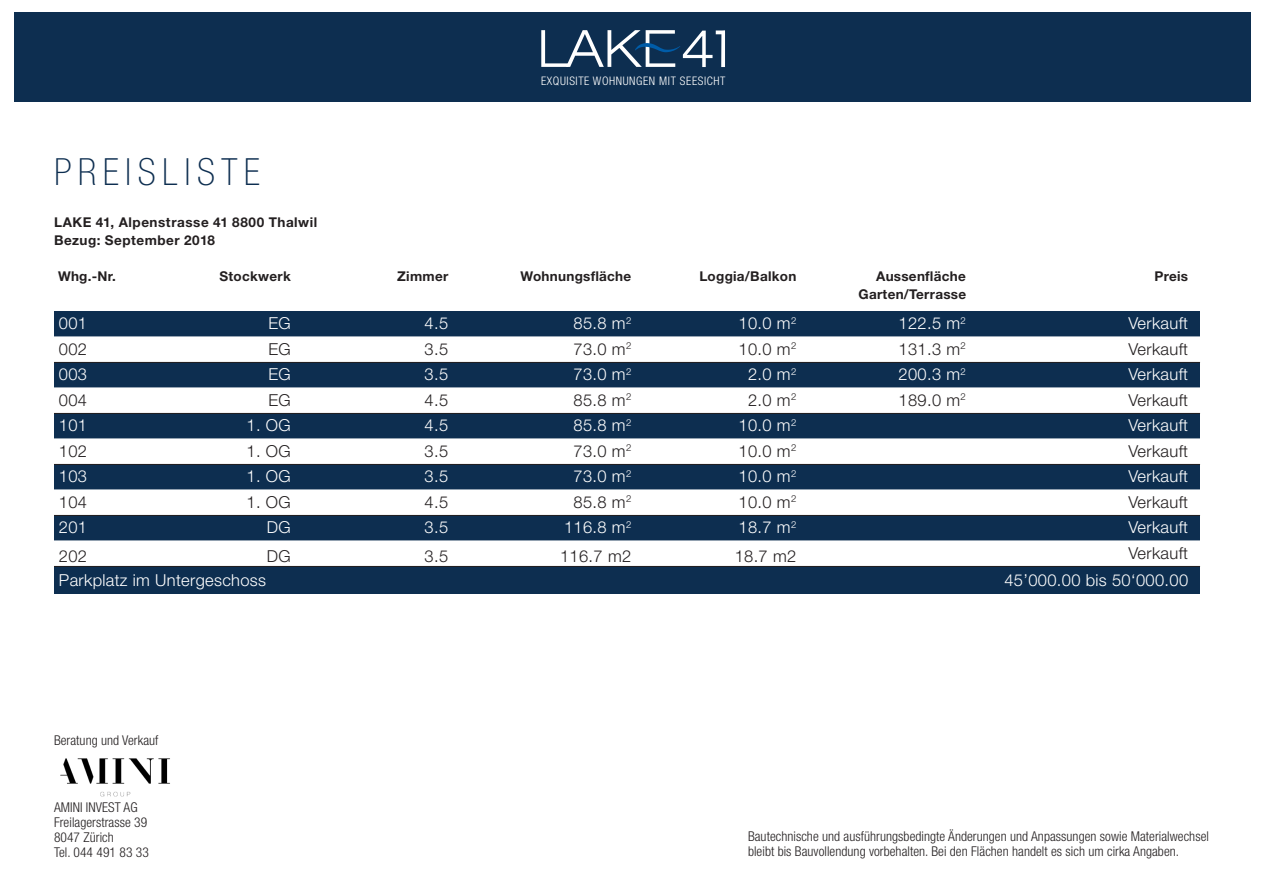
<style>
.page{position:relative;width:1263px;height:893px;background:#fff}
.page>*{position:absolute;margin:0;border:0;box-sizing:border-box;transform-origin:0 0}
.t1{font:100 condensed 37.5px "Helvetica Neue LT Std";letter-spacing:.17em;color:#0d2e50}
.t2{font:300 16.5px "Helvetica Neue LT Std";letter-spacing:.02em;color:#fff}
.t3{font:300 16.5px "Helvetica Neue LT Std";letter-spacing:.02em;color:#231f20}
.t4{font:300 condensed 13.5px/15px "Helvetica Neue LT Std";letter-spacing:.005em;color:#231f20}
.t5{font:700 13.5px "Helvetica Neue LT Std";letter-spacing:.02em;color:#231f20}
.t6{font:700 13.5px/18px "Helvetica Neue LT Std";letter-spacing:.04em;color:#231f20}
.t7{font:300 condensed 11.85px "Helvetica Neue LT Std";letter-spacing:.05em;color:#fff}
</style>
<div class="page">
<div style="left:54px;top:362px;width:1145px;height:26px;background:#0d2e50"></div>
<div style="left:54px;top:413px;width:1145px;height:26px;background:#0d2e50"></div>
<div style="left:54px;top:464px;width:1145px;height:26px;background:#0d2e50"></div>
<div style="left:54px;top:515px;width:1145px;height:26px;background:#0d2e50"></div>
<div style="left:54px;top:566px;width:1145px;height:27px;background:#0d2e50"></div>
<div style="left:14px;top:12px;width:1237px;height:90px;background:#0d2e50"></div>
<svg style="left:541px;top:30px;width:184px;height:37px"></svg>
<div style="left:54px;top:311px;width:1145px;height:26px;background:#0d2e50"></div>
<hr style="left:54px;top:362px;width:1146px;height:1px;background:#231f20">
<hr style="left:54px;top:413px;width:1146px;height:1px;background:#231f20">
<hr style="left:54px;top:464px;width:1146px;height:1px;background:#231f20">
<hr style="left:54px;top:515px;width:1146px;height:1px;background:#231f20">
<hr style="left:54px;top:566px;width:1146px;height:1px;background:#231f20">
<img style="left:60px;top:758px;width:110px;height:39px">
<p class="t7" style="left:541px;top:74px;width:186px">EXQUISITE WOHNUNGEN MIT SEESICHT</p>
<h1 class="t1" style="left:54px;top:151px;width:207px">PREISLISTE</h1>
<p class="t6" style="left:54px;top:213px;width:265px">LAKE 41, Alpenstrasse 41 8800 Thalwil<br>Bezug: September 2018</p>
<p class="t5" style="left:58px;top:268px;width:59px">Whg.-Nr.</p>
<p class="t5" style="left:220px;top:268px;width:73px">Stockwerk</p>
<p class="t5" style="left:397px;top:268px;width:53px">Zimmer</p>
<p class="t5" style="left:520px;top:268px;width:112px">Wohnungsfläche</p>
<p class="t5" style="left:699px;top:268px;width:98px">Loggia/Balkon</p>
<p class="t5" style="left:876px;top:268px;width:91px">Aussenfläche</p>
<p class="t5" style="left:1154px;top:268px;width:35px">Preis</p>
<p class="t5" style="left:858px;top:286px;width:109px">Garten/Terrasse</p>
<p class="t2" style="left:59px;top:313px;width:30px">001</p>
<p class="t2" style="left:268px;top:313px;width:24px">EG</p>
<p class="t2" style="left:425px;top:313px;width:25px">4.5</p>
<p class="t2" style="left:574px;top:313px;width:59px">85.8 m<sup>2</sup></p>
<p class="t2" style="left:739px;top:313px;width:59px">10.0 m<sup>2</sup></p>
<p class="t2" style="left:899px;top:313px;width:69px">122.5 m<sup>2</sup></p>
<p class="t2" style="left:1128px;top:313px;width:61px">Verkauft</p>
<p class="t3" style="left:59px;top:339px;width:30px">002</p>
<p class="t3" style="left:268px;top:339px;width:24px">EG</p>
<p class="t3" style="left:425px;top:339px;width:25px">3.5</p>
<p class="t3" style="left:574px;top:339px;width:59px">73.0 m<sup>2</sup></p>
<p class="t3" style="left:739px;top:339px;width:59px">10.0 m<sup>2</sup></p>
<p class="t3" style="left:899px;top:339px;width:69px">131.3 m<sup>2</sup></p>
<p class="t3" style="left:1128px;top:339px;width:61px">Verkauft</p>
<p class="t2" style="left:59px;top:364px;width:30px">003</p>
<p class="t2" style="left:268px;top:364px;width:24px">EG</p>
<p class="t2" style="left:425px;top:364px;width:25px">3.5</p>
<p class="t2" style="left:574px;top:364px;width:59px">73.0 m<sup>2</sup></p>
<p class="t2" style="left:748px;top:364px;width:50px">2.0 m<sup>2</sup></p>
<p class="t2" style="left:899px;top:364px;width:69px">200.3 m<sup>2</sup></p>
<p class="t2" style="left:1128px;top:364px;width:61px">Verkauft</p>
<p class="t3" style="left:59px;top:390px;width:30px">004</p>
<p class="t3" style="left:268px;top:390px;width:24px">EG</p>
<p class="t3" style="left:425px;top:390px;width:25px">4.5</p>
<p class="t3" style="left:574px;top:390px;width:59px">85.8 m<sup>2</sup></p>
<p class="t3" style="left:748px;top:390px;width:50px">2.0 m<sup>2</sup></p>
<p class="t3" style="left:899px;top:390px;width:69px">189.0 m<sup>2</sup></p>
<p class="t3" style="left:1128px;top:390px;width:61px">Verkauft</p>
<p class="t2" style="left:59px;top:415px;width:30px">101</p>
<p class="t2" style="left:247px;top:415px;width:46px">1. OG</p>
<p class="t2" style="left:425px;top:415px;width:25px">4.5</p>
<p class="t2" style="left:574px;top:415px;width:59px">85.8 m<sup>2</sup></p>
<p class="t2" style="left:739px;top:415px;width:59px">10.0 m<sup>2</sup></p>
<p class="t2" style="left:1128px;top:415px;width:61px">Verkauft</p>
<p class="t3" style="left:59px;top:441px;width:30px">102</p>
<p class="t3" style="left:247px;top:441px;width:46px">1. OG</p>
<p class="t3" style="left:425px;top:441px;width:25px">3.5</p>
<p class="t3" style="left:574px;top:441px;width:59px">73.0 m<sup>2</sup></p>
<p class="t3" style="left:739px;top:441px;width:59px">10.0 m<sup>2</sup></p>
<p class="t3" style="left:1128px;top:441px;width:61px">Verkauft</p>
<p class="t2" style="left:59px;top:466px;width:30px">103</p>
<p class="t2" style="left:247px;top:466px;width:46px">1. OG</p>
<p class="t2" style="left:425px;top:466px;width:25px">3.5</p>
<p class="t2" style="left:574px;top:466px;width:59px">73.0 m<sup>2</sup></p>
<p class="t2" style="left:739px;top:466px;width:59px">10.0 m<sup>2</sup></p>
<p class="t2" style="left:1128px;top:466px;width:61px">Verkauft</p>
<p class="t3" style="left:59px;top:492px;width:30px">104</p>
<p class="t3" style="left:247px;top:492px;width:46px">1. OG</p>
<p class="t3" style="left:425px;top:492px;width:25px">4.5</p>
<p class="t3" style="left:574px;top:492px;width:59px">85.8 m<sup>2</sup></p>
<p class="t3" style="left:739px;top:492px;width:59px">10.0 m<sup>2</sup></p>
<p class="t3" style="left:1128px;top:492px;width:61px">Verkauft</p>
<p class="t2" style="left:59px;top:517px;width:30px">201</p>
<p class="t2" style="left:267px;top:517px;width:25px">DG</p>
<p class="t2" style="left:425px;top:517px;width:25px">3.5</p>
<p class="t2" style="left:564px;top:517px;width:69px">116.8 m<sup>2</sup></p>
<p class="t2" style="left:739px;top:517px;width:59px">18.7 m<sup>2</sup></p>
<p class="t2" style="left:1128px;top:517px;width:61px">Verkauft</p>
<p class="t3" style="left:59px;top:546px;width:30px">202</p>
<p class="t3" style="left:267px;top:546px;width:25px">DG</p>
<p class="t3" style="left:425px;top:546px;width:25px">3.5</p>
<p class="t3" style="left:560px;top:546px;width:73px">116.7 m2</p>
<p class="t3" style="left:735px;top:546px;width:63px">18.7 m2</p>
<p class="t3" style="left:1128px;top:543px;width:61px">Verkauft</p>
<p class="t2" style="left:59px;top:570px;width:209px">Parkplatz im Untergeschoss</p>
<p class="t2" style="left:1004px;top:570px;width:185px">45’000.00 bis 50‘000.00</p>
<p class="t4" style="left:54px;top:733px;width:106px">Beratung und Verkauf</p>
<p class="t4" style="left:54px;top:799px;width:96px">AMINI INVEST AG<br>Freilagerstrasse 39<br>8047 Zürich<br>Tel. 044 491 83 33</p>
<p class="t4" style="left:748px;top:829px;width:462px">Bautechnische und ausführungsbedingte Änderungen und Anpassungen sowie Materialwechsel bleibt bis Bauvollendung vorbehalten. Bei den Flächen handelt es sich um cirka Angaben.</p>
</div>
